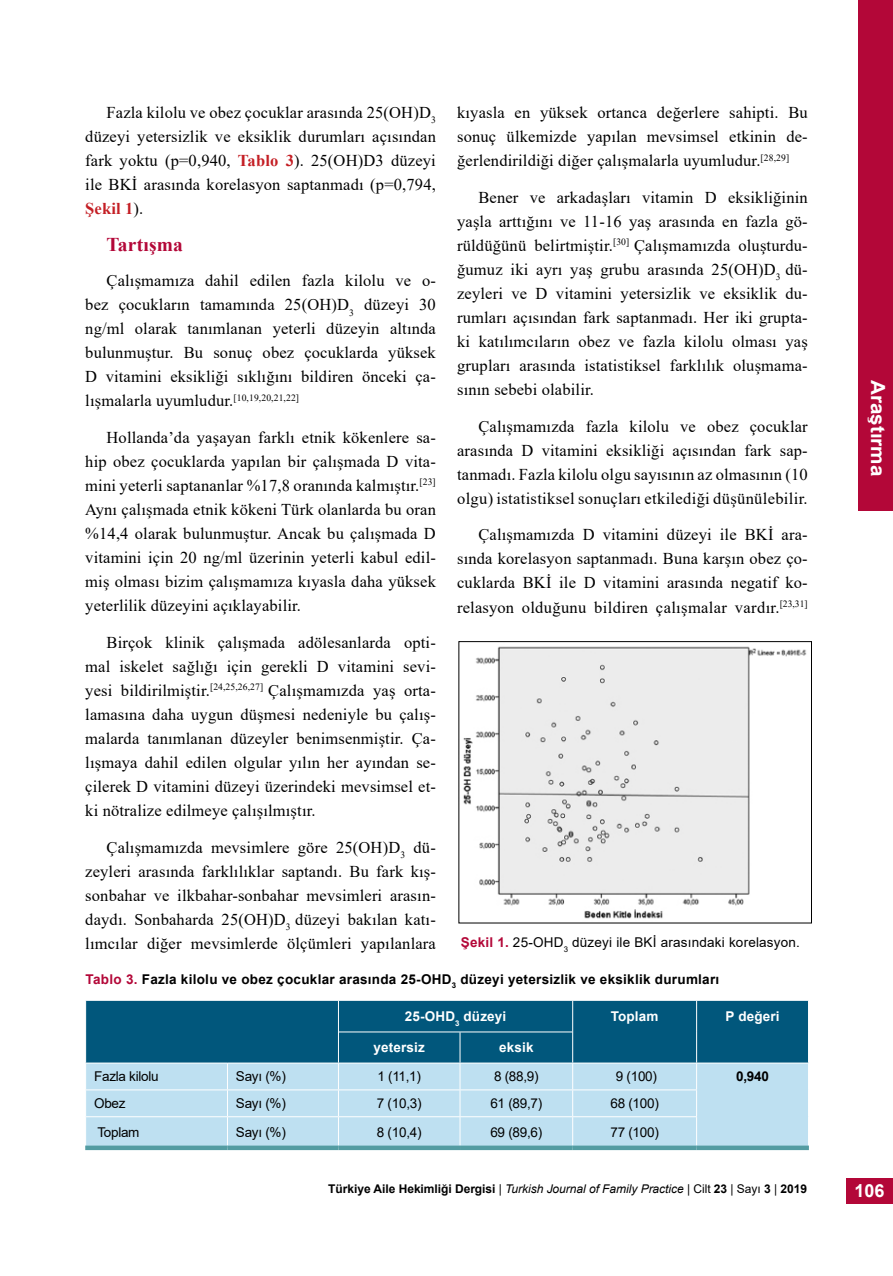
<style>
.page{position:relative;width:893px;height:1276px;background:#fff}
.page>*{position:absolute;margin:0;border:0;box-sizing:border-box;transform-origin:0 0}
.t1{font:700 19.5px "Arial";color:#fff;scale:1.06 1}
.t2{font:700 19.5px "Times New Roman";letter-spacing:.01em;color:#b30738}
.t3{font:700 18px "Arial";color:#fff}
.t4{font:16.5px/24px "Times New Roman";letter-spacing:.01em;color:#000;text-align:justify}
.t5{font:13.5px "Arial";letter-spacing:-.02em;color:#000}
.t6{font:700 13.5px "Arial";letter-spacing:.02em;color:#000}
.t7{font:13.5px "Arial";letter-spacing:.015em;color:#000}
.t8{font:700 13.5px "Arial";letter-spacing:.01em;color:#fff}
.t9{font:700 12px "Arial";letter-spacing:-.005em;color:#000}
.s1{font-weight:700;color:#c41f25}
.s2{font-weight:700;color:#b30738}
.s3{color:#b30738}
.s4{font-weight:400}
.s5{font-weight:400;font-style:italic}
</style>
<div class="page">
<div style="left:859px;top:0;width:34px;height:510px;background:#b30738"></div>
<div style="left:846px;top:1178px;width:47px;height:25px;background:#b30738"></div>
<div style="left:85px;top:1145px;width:142px;height:5px;background:#539ca2"></div>
<div style="left:227px;top:1145px;width:111px;height:5px;background:#539ca2"></div>
<div style="left:338px;top:1145px;width:122px;height:5px;background:#539ca2"></div>
<div style="left:460px;top:1145px;width:113px;height:5px;background:#539ca2"></div>
<div style="left:573px;top:1145px;width:124px;height:5px;background:#539ca2"></div>
<svg style="left:85px;top:1001px;width:724px;height:144px;background:#6fa6bf"></svg>
<div style="left:697px;top:1145px;width:112px;height:5px;background:#539ca2"></div>
<img style="left:463px;top:646px;width:344px;height:273px">
<div style="left:459px;top:641px;width:353px;height:282px;border:1px solid #000"></div>
<p class="t4" style="left:85px;top:100px;width:352px;text-indent:21px">Fazla kilolu ve obez çocuklar arasında 25(OH)D<sub>3 </sub>düzeyi yetersizlik ve eksiklik durumları açısından fark yoktu (p=0,940, <span class="s1">Tablo 3</span>). 25(OH)D3 düzeyi ile BKİ arasında korelasyon saptanmadı (p=0,794, <span class="s1">Şekil 1</span>).</p>
<p class="t2" style="left:107px;top:230px;width:78px">Tartışma</p>
<p class="t4" style="left:85px;top:268px;width:352px;text-indent:21px">Çalışmamıza dahil edilen fazla kilolu ve o&shy;bez çocukların tamamında 25(OH)D<sub>3</sub> düzeyi 30 ng/ml olarak tanımlanan yeterli düzeyin altında bulunmuştur. Bu sonuç obez çocuklarda yüksek D vitamini eksikliği sıklığını bildiren önceki ça&shy;lışmalarla uyumludur.<sup>[10,19,20,21,22]</sup></p>
<p class="t4" style="left:85px;top:425px;width:352px;text-indent:21px">Hollanda’da yaşayan farklı etnik kökenlere sa&shy;hip obez çocuklarda yapılan bir çalışmada D vita&shy;mini yeterli saptananlar %17,8 oranında kalmıştır.<sup>[23] </sup>Aynı çalışmada etnik kökeni Türk olanlarda bu oran %14,4 olarak bulunmuştur. Ancak bu çalışmada D vitamini için 20 ng/ml üzerinin yeterli kabul edil&shy;miş olması bizim çalışmamıza kıyasla daha yüksek yeterlilik düzeyini açıklayabilir.</p>
<p class="t4" style="left:85px;top:629px;width:352px;text-indent:21px">Birçok klinik çalışmada adölesanlarda opti&shy;mal iskelet sağlığı için gerekli D vitamini sevi&shy;yesi bildirilmiştir.<sup>[24,25,26,27]</sup> Çalışmamızda yaş orta&shy;lamasına daha uygun düşmesi nedeniyle bu çalış&shy;malarda tanımlanan düzeyler benimsenmiştir. Ça&shy;lışmaya dahil edilen olgular yılın her ayından se&shy;çilerek D vitamini düzeyi üzerindeki mevsimsel et&shy;ki nötralize edilmeye çalışılmıştır.</p>
<p class="t4" style="left:85px;top:834px;width:352px;text-indent:21px">Çalışmamızda mevsimlere göre 25(OH)D<sub>3</sub> dü&shy;zeyleri arasında farklılıklar saptandı. Bu fark kış&shy;sonbahar ve ilkbahar-sonbahar mevsimleri arasın&shy;daydı. Sonbaharda 25(OH)D<sub>3</sub> düzeyi bakılan katı&shy;lımcılar diğer mevsimlerde ölçümleri yapılanlara</p>
<p class="t4" style="left:457px;top:100px;width:352px">kıyasla en yüksek ortanca değerlere sahipti. Bu sonuç ülkemizde yapılan mevsimsel etkinin de&shy;ğerlendirildiği diğer çalışmalarla uyumludur.<sup>[28,29]</sup></p>
<p class="t4" style="left:457px;top:185px;width:352px;text-indent:21px">Bener ve arkadaşları vitamin D eksikliğinin yaşla arttığını ve 11-16 yaş arasında en fazla gö&shy;rüldüğünü belirtmiştir.<sup>[30]</sup> Çalışmamızda oluşturdu&shy;ğumuz iki ayrı yaş grubu arasında 25(OH)D<sub>3</sub> dü&shy;zeyleri ve D vitamini yetersizlik ve eksiklik du&shy;rumları açısından fark saptanmadı. Her iki grupta&shy;ki katılımcıların obez ve fazla kilolu olması yaş grupları arasında istatistiksel farklılık oluşmama&shy;sının sebebi olabilir.</p>
<p class="t4" style="left:457px;top:413px;width:352px;text-indent:21px">Çalışmamızda fazla kilolu ve obez çocuklar arasında D vitamini eksikliği açısından fark sap&shy;tanmadı. Fazla kilolu olgu sayısının az olmasının (10 olgu) istatistiksel sonuçları etkilediği düşünülebilir.</p>
<p class="t4" style="left:457px;top:522px;width:352px;text-indent:21px">Çalışmamızda D vitamini düzeyi ile BKİ ara&shy;sında korelasyon saptanmadı. Buna karşın obez ço&shy;cuklarda BKİ ile D vitamini arasında negatif ko&shy;relasyon olduğunu bildiren çalışmalar vardır.<sup>[23,31]</sup></p>
<p class="t7" style="left:461px;top:933px;width:341px"><span class="s2">Şekil 1.</span> 25-OHD<sub>3</sub> düzeyi ile BKİ arasındaki korelasyon.</p>
<p class="t6" style="left:86px;top:969px;width:635px"><span class="s3">Tablo 3.</span> Fazla kilolu ve obez çocuklar arasında 25‑OHD<sub>3</sub> düzeyi yetersizlik ve eksiklik durumları</p>
<p class="t8" style="left:405px;top:1007px;width:103px">25‑OHD<sub>3</sub> düzeyi</p>
<p class="t8" style="left:611px;top:1007px;width:49px">Toplam</p>
<p class="t8" style="left:726px;top:1007px;width:55px">P değeri</p>
<p class="t8" style="left:374px;top:1038px;width:53px">yetersiz</p>
<p class="t8" style="left:499px;top:1038px;width:36px">eksik</p>
<p class="t5" style="left:94px;top:1067px;width:66px">Fazla kilolu</p>
<p class="t5" style="left:236px;top:1067px;width:51px">Sayı (%)</p>
<p class="t5" style="left:377px;top:1067px;width:45px">1 (11,1)</p>
<p class="t5" style="left:494px;top:1067px;width:46px">8 (88,9)</p>
<p class="t5" style="left:616px;top:1067px;width:43px">9 (100)</p>
<p class="t6" style="left:736px;top:1067px;width:34px">0,940</p>
<p class="t5" style="left:94px;top:1094px;width:33px">Obez</p>
<p class="t5" style="left:236px;top:1094px;width:51px">Sayı (%)</p>
<p class="t5" style="left:377px;top:1094px;width:46px">7 (10,3)</p>
<p class="t5" style="left:490px;top:1094px;width:53px">61 (89,7)</p>
<p class="t5" style="left:610px;top:1094px;width:50px">68 (100)</p>
<p class="t5" style="left:97px;top:1123px;width:44px">Toplam</p>
<p class="t5" style="left:236px;top:1123px;width:51px">Sayı (%)</p>
<p class="t5" style="left:377px;top:1123px;width:46px">8 (10,4)</p>
<p class="t5" style="left:490px;top:1123px;width:53px">69 (89,6)</p>
<p class="t5" style="left:610px;top:1123px;width:50px">77 (100)</p>
<p class="t1" style="left:892px;top:380px;width:93px;rotate:90deg">Araştırma</p>
<p class="t9" style="left:328px;top:1180px;width:480px">Türkiye Aile Hekimliği Dergisi <span class="s4">|</span> <span class="s5">Turkish Journal of Family Practice</span> <span class="s4">| Cilt</span> 23 <span class="s4">| Sayı</span> 3 <span class="s4">|</span> 2019</p>
<p class="t3" style="left:855px;top:1177px;width:32px">106</p>
</div>
